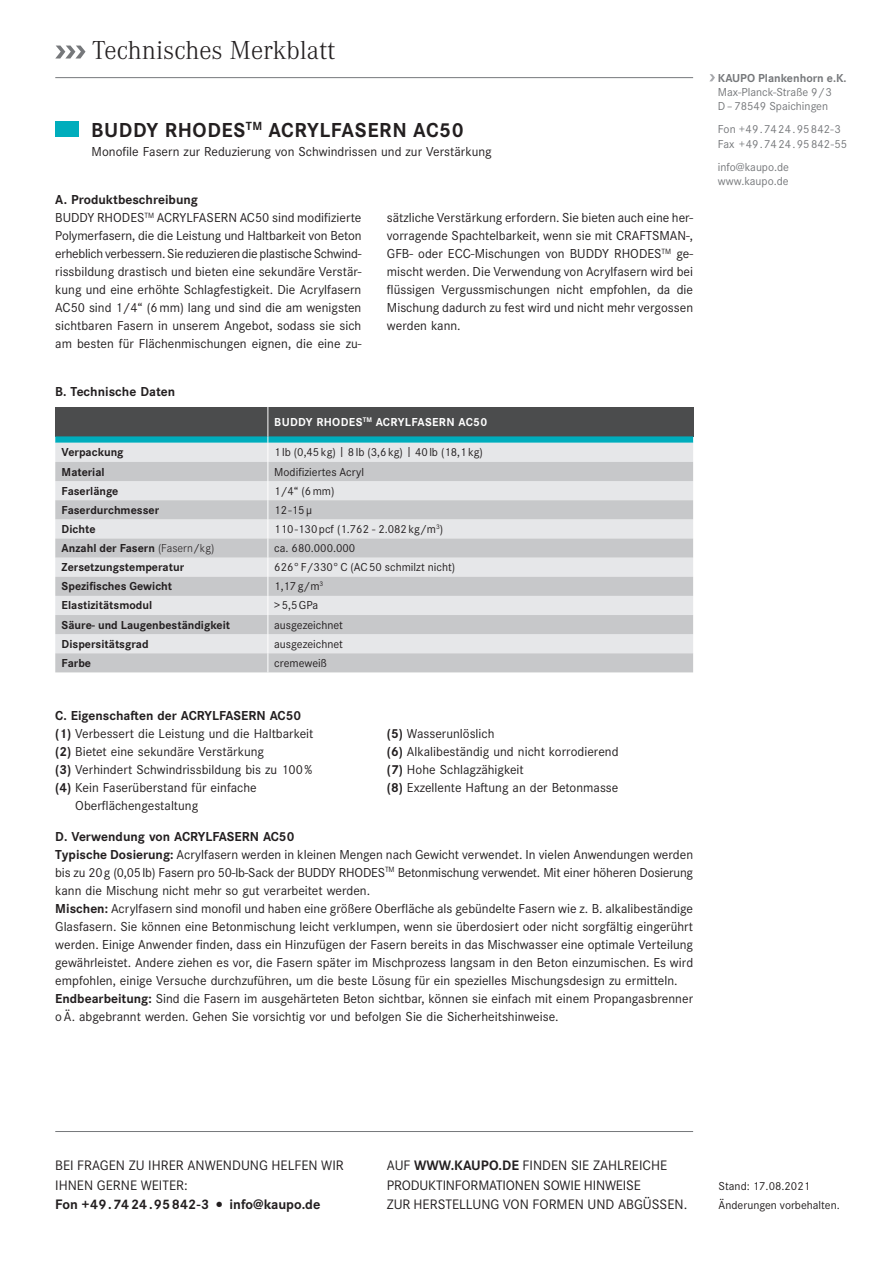
<style>
.page{position:relative;width:893px;height:1263px;background:#fff}
.page>*{position:absolute;margin:0;border:0;box-sizing:border-box;transform-origin:0 0}
.t1{font:300 27px "Corporate A Pro";color:#231f20}
.t2{font:700 21px "Corporate S Pro";letter-spacing:.03em;color:#231f20}
.t3{font:14.25px/19.5px "Corporate S Pro";color:#231f20}
.t4{font:13.5px/18px "Corporate S Pro";color:#231f20}
.t5{font:700 13.5px "Corporate S Pro";color:#231f20}
.t6{font:12px/19.5px "Corporate S Pro";color:#231f20}
.t7{font:700 12px "Corporate S Pro";color:#231f20}
.t8{font:12px/14.4px "Corporate S Pro";color:#76787b}
.t9{font:700 12px "Corporate S Pro";letter-spacing:.03em;color:#fff}
.t10{font:700 12px "Corporate S Pro";color:#76787b}
.s1{font-weight:700}
.s2{font-weight:300}
.s3{font-weight:700;font-size:19.5px}
</style>
<div class="page">
<svg style="left:710px;top:74px;width:5px;height:7px"></svg>
<hr style="left:55px;top:77px;width:638px;height:1px;background:#76787b">
<svg style="left:55px;top:46px;width:31px;height:13px"></svg>
<div style="left:55px;top:121px;width:24px;height:15px;background:#00adbc"></div>
<svg style="left:55px;top:407px;width:638px;height:265px;background:#c2c7c9"></svg>
<hr style="left:55px;top:1131px;width:638px;height:1px;background:#76787b">
<h1 class="t1" style="left:92px;top:31px;width:244px">Technisches Merkblatt</h1>
<h2 class="t2" style="left:91px;top:113px;width:374px">BUDDY RHODES<sup>TM</sup> ACRYLFASERN AC50</h2>
<p class="t4" style="left:92px;top:142px;width:402px">Monofile Fasern zur Reduzierung von Schwindrissen und zur Verstärkung</p>
<p class="t4" style="left:55px;top:190px;width:308px"><span class="s1">A. Produktbeschreibung<br></span>BUDDY RHODES<sup>TM</sup> ACRYLFASERN AC50 sind modifizierte Polymerfasern, die die Leistung und Haltbarkeit von Beton erheblich verbessern. Sie reduzieren die plastische Schwind&shy;rissbildung drastisch und bieten eine sekundäre Verstär&shy;kung und eine erhöhte Schlagfestigkeit. Die Acrylfasern AC50 sind 1/4“ (6 mm) lang und sind die am wenigsten sichtbaren Fasern in unserem Angebot, sodass sie sich am besten für Flächenmischungen eignen, die eine zu-</p>
<p class="t4" style="left:387px;top:208px;width:308px;text-align:justify">sätzliche Verstärkung erfordern. Sie bieten auch eine her&shy;vorragende Spachtelbarkeit, wenn sie mit CRAFTSMAN-, GFB- oder ECC-Mischungen von BUDDY RHODES<sup>TM</sup> ge&shy;mischt werden. Die Verwendung von Acrylfasern wird bei flüssigen Vergussmischungen nicht empfohlen, da die Mischung dadurch zu fest wird und nicht mehr vergossen werden kann.</p>
<p class="t5" style="left:55px;top:381px;width:121px">B. Technische Daten</p>
<p class="t9" style="left:274px;top:412px;width:214px">BUDDY RHODES<sup>TM</sup> ACRYLFASERN AC50</p>
<p class="t7" style="left:62px;top:443px;width:63px">Verpackung</p>
<p class="t6" style="left:274px;top:442px;width:210px">1 lb (0,45 kg) | 8 lb (3,6 kg) | 40 lb (18,1 kg)</p>
<p class="t7" style="left:62px;top:462px;width:45px">Material</p>
<p class="t6" style="left:274px;top:461px;width:91px">Modifiziertes Acryl</p>
<p class="t7" style="left:62px;top:481px;width:58px">Faserlänge</p>
<p class="t6" style="left:274px;top:480px;width:62px">1/4“ (6 mm)</p>
<p class="t7" style="left:62px;top:500px;width:99px">Faserdurchmesser</p>
<p class="t6" style="left:274px;top:499px;width:39px">12 -15 μ</p>
<p class="t7" style="left:62px;top:519px;width:35px">Dichte</p>
<p class="t6" style="left:274px;top:518px;width:170px">110 -130 pcf (1.762 - 2.082 kg/m<sup>3</sup>)</p>
<p class="t7" style="left:62px;top:539px;width:154px">Anzahl der Fasern <span class="s2">(Fasern/kg)</span></p>
<p class="t6" style="left:274px;top:537px;width:83px">ca. 680.000.000</p>
<p class="t7" style="left:62px;top:558px;width:124px">Zersetzungstemperatur</p>
<p class="t6" style="left:274px;top:557px;width:182px">626° F/330° C (AC 50 schmilzt nicht)</p>
<p class="t7" style="left:62px;top:577px;width:112px">Spezifisches Gewicht</p>
<p class="t6" style="left:274px;top:576px;width:51px">1,17 g/m<sup>3</sup></p>
<p class="t7" style="left:62px;top:596px;width:92px">Elastizitätsmodul</p>
<p class="t6" style="left:274px;top:595px;width:46px">&gt; 5,5 GPa</p>
<p class="t7" style="left:62px;top:615px;width:170px">Säure- und Laugenbeständigkeit</p>
<p class="t6" style="left:274px;top:614px;width:70px">ausgezeichnet</p>
<p class="t7" style="left:62px;top:634px;width:88px">Dispersitätsgrad</p>
<p class="t6" style="left:274px;top:633px;width:70px">ausgezeichnet</p>
<p class="t7" style="left:62px;top:653px;width:31px">Farbe</p>
<p class="t6" style="left:274px;top:652px;width:54px">cremeweiß</p>
<p class="t5" style="left:55px;top:705px;width:247px">C. Eigenschaften der ACRYLFASERN AC50</p>
<p class="t4" style="left:55px;top:724px;width:260px"><span class="s1">(1)</span> Verbessert die Leistung und die Haltbarkeit</p>
<p class="t4" style="left:55px;top:742px;width:210px"><span class="s1">(2)</span> Bietet eine sekundäre Verstärkung</p>
<p class="t4" style="left:55px;top:760px;width:259px"><span class="s1">(3)</span> Verhindert Schwindrissbildung bis zu 100 %</p>
<p class="t4" style="left:55px;top:778px;width:203px"><span class="s1">(4)</span> Kein Faserüberstand für einfache</p>
<p class="t4" style="left:75px;top:796px;width:124px">Oberflächengestaltung</p>
<p class="t4" style="left:387px;top:724px;width:233px"><span class="s1">(5)</span> Wasserunlöslich<br><span class="s1">(6)</span> Alkalibeständig und nicht korrodierend <span class="s1">(7)</span> Hohe Schlagzähigkeit<br><span class="s1">(8)</span> Exzellente Haftung an der Betonmasse</p>
<p class="t4" style="left:55px;top:826px;width:639px"><span class="s1">D. Verwendung von ACRYLFASERN AC50<br>Typische Dosierung:</span> Acrylfasern werden in kleinen Mengen nach Gewicht verwendet. In vielen Anwendungen werden bis zu 20 g (0,05 lb) Fasern pro 50-lb-Sack der BUDDY RHODES<sup>TM</sup> Betonmischung verwendet. Mit einer höheren Dosierung kann die Mischung nicht mehr so gut verarbeitet werden.<br><span class="s1">Mischen:</span> Acrylfasern sind monofil und haben eine größere Oberfläche als gebündelte Fasern wie z. B. alkalibeständige Glasfasern. Sie können eine Betonmischung leicht verklumpen, wenn sie überdosiert oder nicht sorgfältig eingerührt werden. Einige Anwender finden, dass ein Hinzufügen der Fasern bereits in das Mischwasser eine optimale Verteilung gewährleistet. Andere ziehen es vor, die Fasern später im Mischprozess langsam in den Beton einzumischen. Es wird empfohlen, einige Versuche durchzuführen, um die beste Lösung für ein spezielles Mischungsdesign zu ermitteln.<br><span class="s1">Endbearbeitung:</span> Sind die Fasern im ausgehärteten Beton sichtbar, können sie einfach mit einem Propangasbrenner o Ä. abgebrannt werden. Gehen Sie vorsichtig vor und befolgen Sie die Sicherheitshinweise.</p>
<p class="t10" style="left:718px;top:68px;width:130px">KAUPO Plankenhorn e.K.</p>
<p class="t8" style="left:718px;top:84px;width:115px">Max-Planck-Straße 9 / 3<br>D – 78549 Spaichingen</p>
<p class="t8" style="left:718px;top:121px;width:131px">Fon + 49 . 74 24 . 95 842 - 3<br>Fax + 49 . 74 24 . 95 842 - 55</p>
<p class="t8" style="left:718px;top:159px;width:73px">info@kaupo.de www.kaupo.de</p>
<p class="t3" style="left:55px;top:1155px;width:290px">BEI FRAGEN ZU IHRER ANWENDUNG HELFEN WIR<br>IHNEN GERNE WEITER:<br><span class="s1">Fon + 49 . 74 24 . 95 842 - 3</span> <span class="s3">•</span> <span class="s1">info@kaupo.de</span></p>
<p class="t3" style="left:387px;top:1154px;width:302px">AUF <span class="s1">WWW.KAUPO.DE</span> FINDEN SIE ZAHLREICHE<br>PRODUKTINFORMATIONEN SOWIE HINWEISE<br>ZUR HERSTELLUNG VON FORMEN UND ABGÜSSEN.</p>
<p class="t6" style="left:719px;top:1175px;width:123px">Stand: 17.08.2021<br>Änderungen vorbehalten.</p>
</div>
